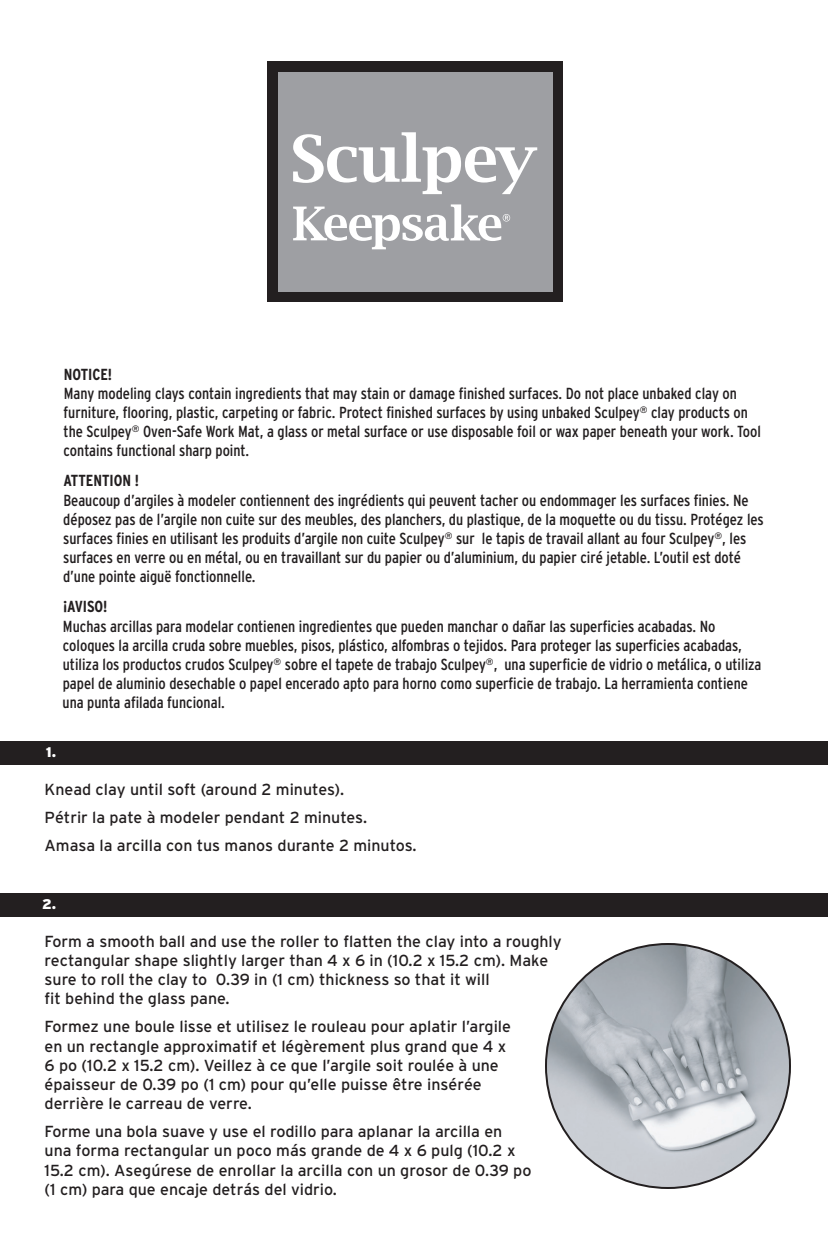
<style>
.page{position:relative;width:828px;height:1260px;background:#fff}
.page>*{position:absolute;margin:0;border:0;box-sizing:border-box;transform-origin:0 0}
.t1{font:16px/19.2px "Interstate Condensed";color:#231f20}
.t2{font:16px/19.2px "Interstate";color:#231f20}
.t3{font:700 16px "Interstate Condensed";color:#231f20}
.t4{font:900 14px "Interstate";color:#fff}
</style>
<div class="page">
<div style="left:267px;top:61px;width:296px;height:241px;background:#231f20"></div>
<div style="left:278px;top:72px;width:274px;height:219px;background:#9e9fa3"></div>
<svg style="left:293px;top:132px;width:244px;height:62px"></svg>
<svg style="left:293px;top:204px;width:217px;height:45px"></svg>
<div style="left:0;top:741px;width:828px;height:24px;background:#231f20"></div>
<div style="left:0;top:893px;width:828px;height:24px;background:#231f20"></div>
<img style="left:546px;top:944px;width:244px;height:244px;border-radius:122px">
<p class="t3" style="left:64px;top:365px;width:50px">NOTICE!</p>
<p class="t1" style="left:64px;top:384px;width:699px">Many modeling clays contain ingredients that may stain or damage finished surfaces. Do not place unbaked clay on furniture, flooring, plastic, carpeting or fabric. Protect finished surfaces by using unbaked Sculpey<sup>®</sup> clay products on the Sculpey<sup>®</sup> Oven-Safe Work Mat, a glass or metal surface or use disposable foil or wax paper beneath your work. Tool contains functional sharp point.</p>
<p class="t3" style="left:63px;top:472px;width:77px">ATTENTION !</p>
<p class="t1" style="left:63px;top:490px;width:702px">Beaucoup d’argiles à modeler contiennent des ingrédients qui peuvent tacher ou endommager les surfaces finies. Ne déposez pas de l’argile non cuite sur des meubles, des planchers, du plastique, de la moquette ou du tissu. Protégez les surfaces finies en utilisant les produits d’argile non cuite Sculpey<sup>®</sup> sur le tapis de travail allant au four Sculpey<sup>®</sup>, les surfaces en verre ou en métal, ou en travaillant sur du papier ou d’aluminium, du papier ciré jetable. L’outil est doté d’une pointe aiguë fonctionnelle.</p>
<p class="t3" style="left:63px;top:598px;width:46px">¡AVISO!</p>
<p class="t1" style="left:63px;top:616px;width:700px">Muchas arcillas para modelar contienen ingredientes que pueden manchar o dañar las superficies acabadas. No coloques la arcilla cruda sobre muebles, pisos, plástico, alfombras o tejidos. Para proteger las superficies acabadas, utiliza los productos crudos Sculpey<sup>®</sup> sobre el tapete de trabajo Sculpey<sup>®</sup>, una superficie de vidrio o metálica, o utiliza papel de aluminio desechable o papel encerado apto para horno como superficie de trabajo. La herramienta contiene una punta afilada funcional.</p>
<p class="t4" style="left:46px;top:744px;width:12px">1.</p>
<p class="t2" style="left:45px;top:775px;width:374px;line-height:28px">Knead clay until soft (around 2 minutes).<br>Pétrir la pate à modeler pendant 2 minutes.<br>Amasa la arcilla con tus manos durante 2 minutos.</p>
<p class="t4" style="left:42px;top:896px;width:16px">2.</p>
<p class="t2" style="left:45px;top:932px;width:519px">Form a smooth ball and use the roller to flatten the clay into a roughly rectangular shape slightly larger than 4 x 6 in (10.2 x 15.2 cm). Make sure to roll the clay to 0.39 in (1 cm) thickness so that it will<br>fit behind the glass pane.</p>
<p class="t2" style="left:45px;top:1017px;width:468px">Formez une boule lisse et utilisez le rouleau pour aplatir l’argile en un rectangle approximatif et légèrement plus grand que 4 x 6 po (10.2 x 15.2 cm). Veillez à ce que l’argile soit roulée à une épaisseur de 0.39 po (1 cm) pour qu’elle puisse être insérée derrière le carreau de verre.</p>
<p class="t2" style="left:45px;top:1122px;width:488px">Forme una bola suave y use el rodillo para aplanar la arcilla en una forma rectangular un poco más grande de 4 x 6 pulg (10.2 x 15.2 cm). Asegúrese de enrollar la arcilla con un grosor de 0.39 po (1 cm) para que encaje detrás del vidrio.</p>
</div>
